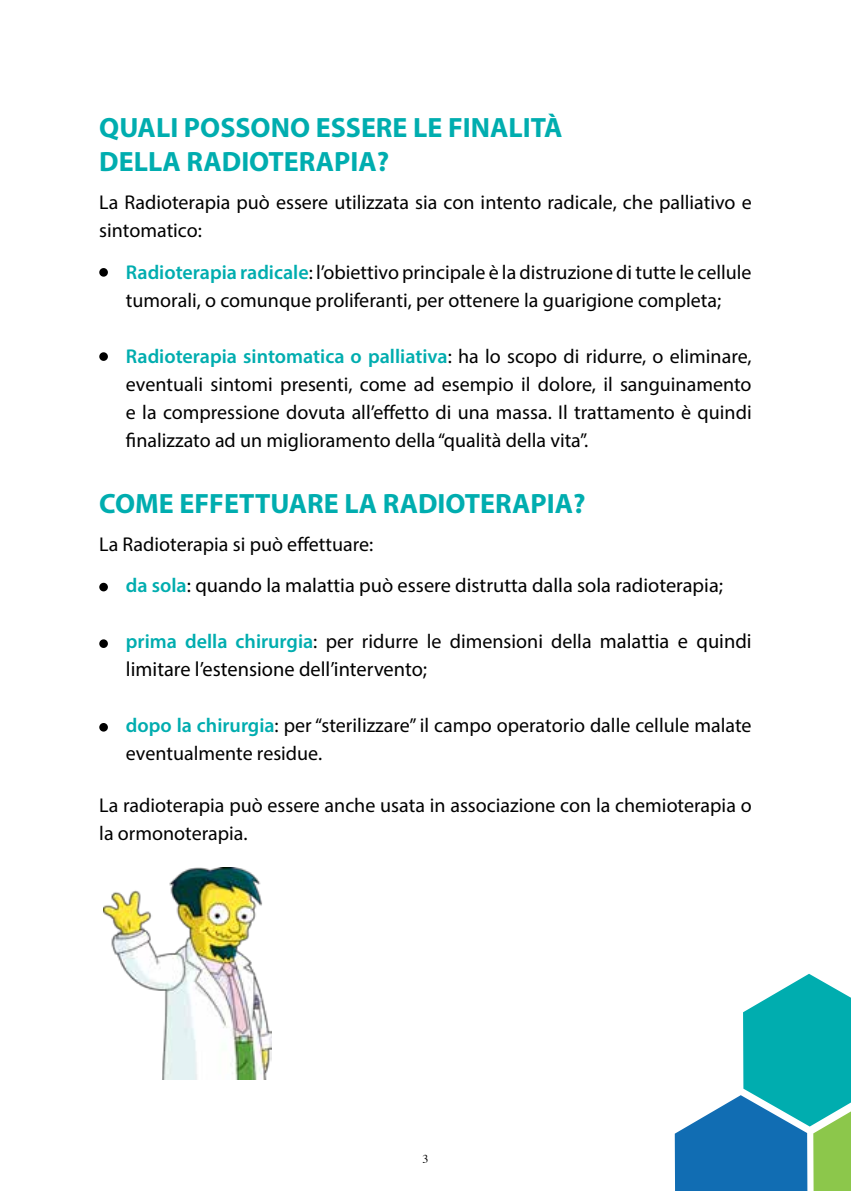
<style>
.page{position:relative;width:851px;height:1191px;background:#fff}
.page>*{position:absolute;margin:0;border:0;box-sizing:border-box;transform-origin:0 0}
.t1{font:700 28px/33.6px "Myriad Pro";color:#00adaf}
.t2{font:20.6px "Myriad Pro";color:#000}
.t3{font:20px/28px "Myriad Pro";color:#000}
.t4{font:12px "Times";color:#000}
.s1{font-weight:600;color:#00adaf}
.s2{font-size:20.6px}
</style>
<div class="page">
<div style="left:99px;top:268px;width:9px;height:9px;background:#000;border-radius:50%"></div>
<div style="left:99px;top:583px;width:9px;height:8px;background:#000;border-radius:50%"></div>
<div style="left:99px;top:639px;width:9px;height:9px;background:#000;border-radius:50%"></div>
<div style="left:99px;top:352px;width:9px;height:9px;background:#000;border-radius:50%"></div>
<div style="left:99px;top:723px;width:9px;height:8px;background:#000;border-radius:50%"></div>
<svg style="left:674px;top:973px;width:176px;height:218px"></svg>
<img style="left:104px;top:867px;width:168px;height:212px">
<h1 class="t1" style="left:99px;top:110px;width:465px">QUALI POSSONO ESSERE LE FINALITÀ<br>DELLA RADIOTERAPIA?</h1>
<p class="t3" style="left:99px;top:188px;width:653px">La Radioterapia può essere utilizzata sia con intento radicale, che palliativo e sintomatico:</p>
<p class="t3" style="left:126px;top:258px;width:627px"><span class="s1">Radioterapia radicale</span>: l’obiettivo principale è la distruzione di tutte le cellule tumorali, o comunque proliferanti, per ottenere la guarigione completa;</p>
<p class="t3" style="left:126px;top:342px;width:627px;text-align:justify"><span class="s1">Radioterapia sintomatica o palliativa</span>: ha lo scopo di ridurre, o eliminare, eventuali sintomi presenti, come ad esempio il dolore, il sanguinamento e la compressione dovuta all’effetto di una massa. Il trattamento è quindi finalizzato ad un miglioramento della “qualità della vita”.</p>
<h1 class="t1" style="left:99px;top:486px;width:487px">COME EFFETTUARE LA RADIOTERAPIA?</h1>
<p class="t3" style="left:99px;top:530px;width:275px">La Radioterapia si può effettuare:</p>
<p class="t3" style="left:126px;top:571px;width:598px"><span class="s1">da sola</span>: quando la malattia può essere distrutta dalla sola radioterapia;</p>
<p class="t3" style="left:126px;top:627px;width:627px"><span class="s1">prima della chirurgia</span>: per ridurre le dimensioni della <span class="s2">malattia e quindi</span></p>
<p class="t2" style="left:126px;top:656px;width:303px">limitare l’estensione dell’intervento;</p>
<p class="t3" style="left:126px;top:711px;width:627px"><span class="s1">dopo la chirurgia</span>: per “sterilizzare” il campo operatorio dalle cellule malate eventualmente residue.</p>
<p class="t3" style="left:99px;top:791px;width:654px">La radioterapia può essere anche usata in associazione con la chemioterapia o la ormonoterapia.</p>
<p class="t4" style="left:422px;top:1147px;width:7px">3</p>
</div>
